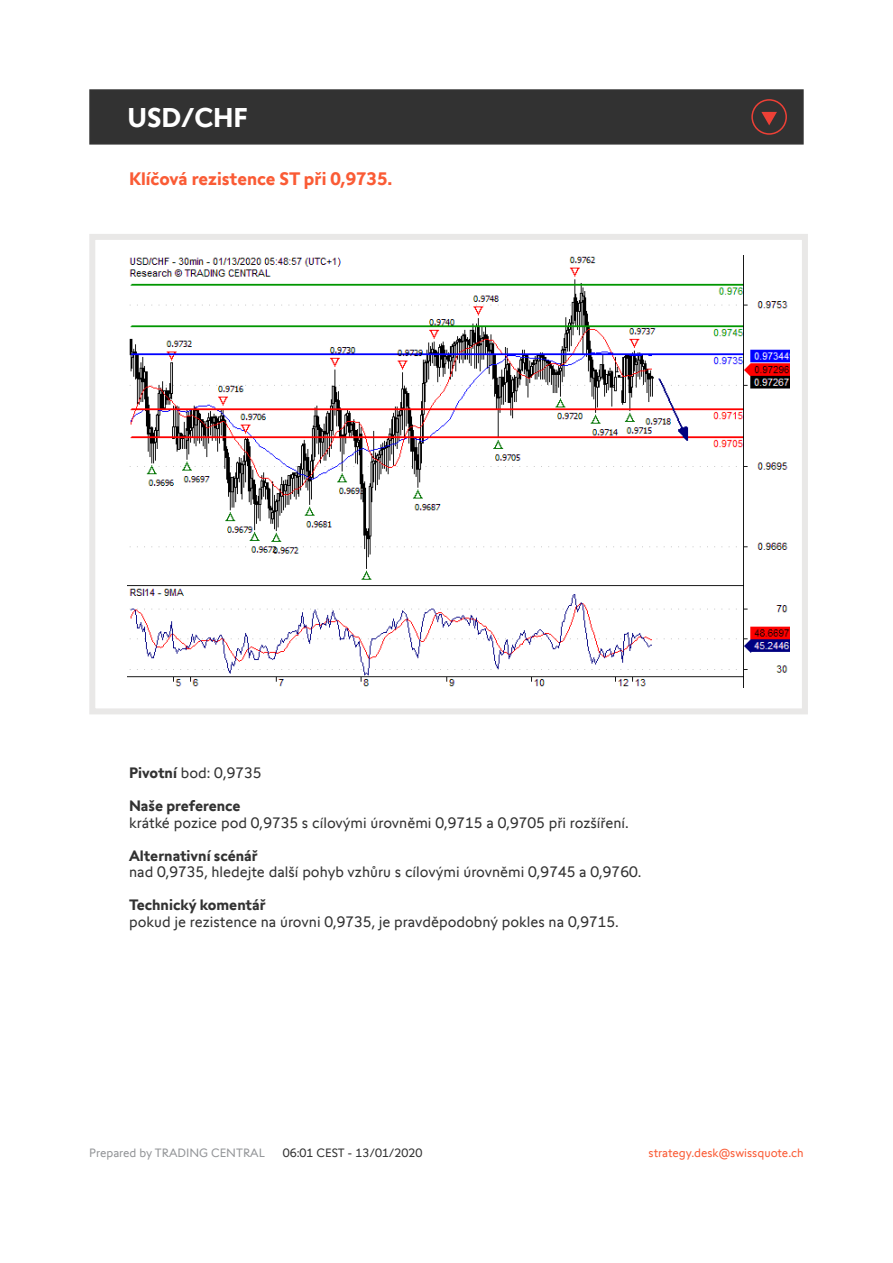
<style>
.page{position:relative;width:893px;height:1263px;background:#fff}
.page>*{position:absolute;margin:0;border:0;box-sizing:border-box;transform-origin:0 0}
.t1{font:700 27px "Swissquote CT";color:#fff}
.t2{font:700 18px "Swissquote CT";color:#fa5b35}
.t3{font:15px "Swissquote CT";color:#323232}
.t4{font:700 15px "Swissquote CT";color:#323232}
.t5{font:12px "Swissquote CT";color:#fa5b35}
.t6{font:12px "Swissquote CT";color:#939598}
.t7{font:12px "Swissquote CT";color:#323232}
.s1{font-weight:700}
</style>
<div class="page">
<div style="left:89px;top:234px;width:719px;height:480px;border:6px solid #e9e8e7"></div>
<div style="left:89px;top:89px;width:715px;height:56px;background:#323232;border:2px solid #323232"></div>
<img style="left:128px;top:255px;width:661px;height:432px">
<svg style="left:751px;top:99px;width:36px;height:36px"></svg>
<h1 class="t1" style="left:128px;top:101px;width:122px">USD/CHF</h1>
<p class="t2" style="left:129px;top:168px;width:265px">Klíčová rezistence ST při 0,9735.</p>
<p class="t3" style="left:129px;top:764px;width:134px"><span class="s1">Pivotní</span> bod: 0,9735</p>
<p class="t4" style="left:129px;top:797px;width:113px">Naše preference</p>
<p class="t3" style="left:129px;top:814px;width:501px">krátké pozice pod 0,9735 s cílovými úrovněmi 0,9715 a 0,9705 při rozšíření.</p>
<p class="t4" style="left:129px;top:846px;width:130px">Alternativní scénář</p>
<p class="t3" style="left:129px;top:863px;width:514px">nad 0,9735, hledejte další pohyb vzhůru s cílovými úrovněmi 0,9745 a 0,9760.</p>
<p class="t4" style="left:129px;top:896px;width:138px">Technický komentář</p>
<p class="t3" style="left:129px;top:913px;width:491px">pokud je rezistence na úrovni 0,9735, je pravděpodobný pokles na 0,9715.</p>
<p class="t6" style="left:89px;top:1145px;width:177px">Prepared by TRADING CENTRAL</p>
<p class="t7" style="left:283px;top:1145px;width:141px">06:01 CEST - 13/01/2020</p>
<p class="t5" style="left:649px;top:1145px;width:157px">strategy.desk@swissquote.ch</p>
</div>
